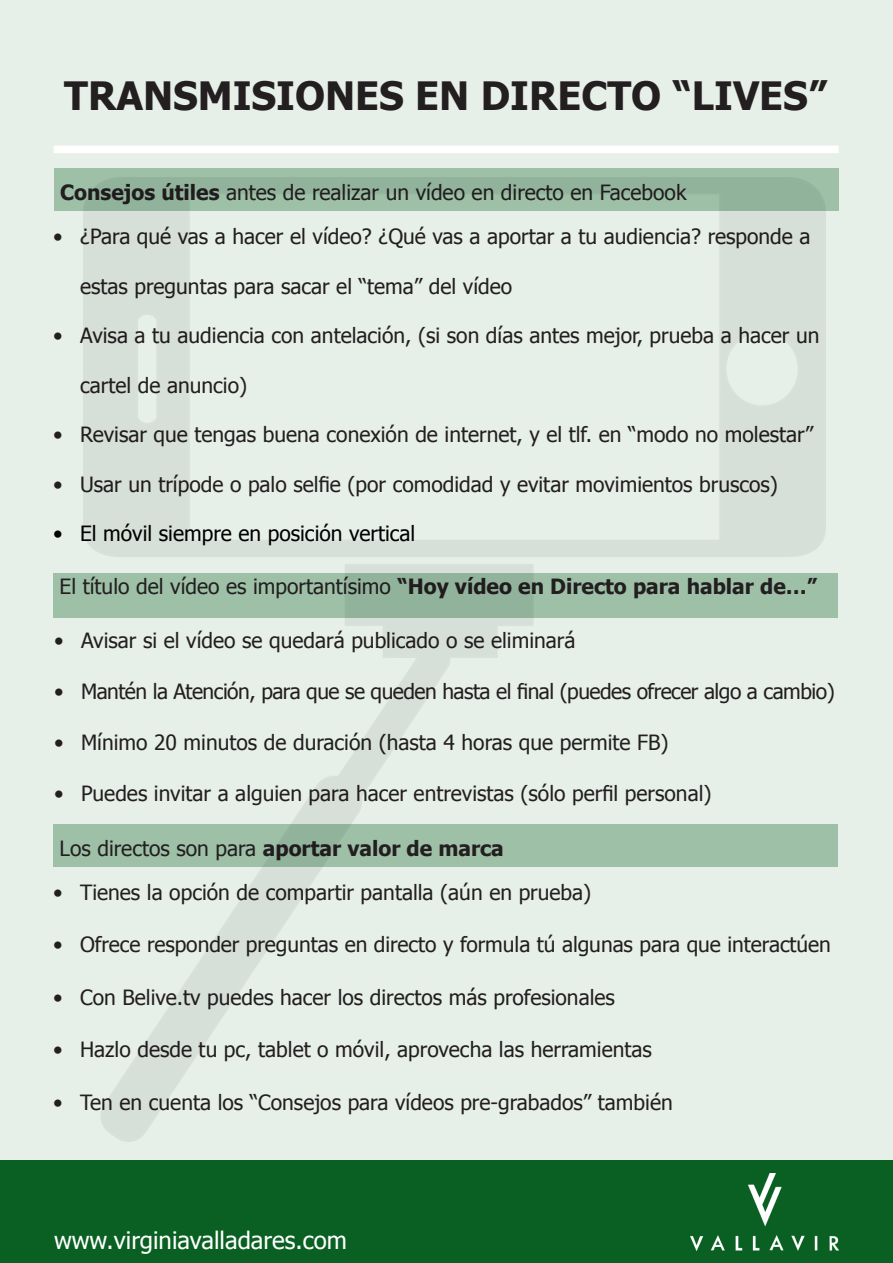
<style>
.page{position:relative;width:893px;height:1263px;background:#e7efe9}
.page>*{position:absolute;margin:0;border:0;box-sizing:border-box;transform-origin:0 0}
.t1{font:700 39px "Tahoma";color:#231f20}
.t2{font:24px "Tahoma";color:#fff}
.t3{font:21px "Tahoma";color:#231f20}
.t4{font:21px "Tahoma";letter-spacing:-.025em;color:#231f20}
.t5{font:700 21px "Tahoma";color:#231f20}
.t6{font:21px "Tahoma";color:#000}
.s1{font-weight:700}
.s2{font-weight:400}
</style>
<div class="page">
<div style="left:0;top:1161px;width:893px;height:102px;background:#0a6022"></div>
<img style="left:691px;top:1173px;width:148px;height:77px">
<div style="left:53px;top:824px;width:785px;height:42px;background:#9dc0a7"></div>
<div style="left:54px;top:168px;width:785px;height:42px;background:#9dc0a7"></div>
<div style="left:53px;top:573px;width:785px;height:44px;background:linear-gradient(to right,#9abda4,#9abda4)"></div>
<div style="left:54px;top:146px;width:785px;height:7px;background:#fff"></div>
<p class="t1" style="left:64px;top:69px;width:764px">TRANSMISIONES EN DIRECTO “LIVES”</p>
<p class="t3" style="left:60px;top:178px;width:628px"><span class="s1">Consejos útiles</span> antes de realizar un vídeo en directo en Facebook</p>
<p class="t3" style="left:53px;top:222px;width:759px">• ¿Para qué vas a hacer el vídeo? ¿Qué vas a aportar a tu audiencia? responde a</p>
<p class="t3" style="left:80px;top:272px;width:434px">estas preguntas para sacar el “tema” del vídeo</p>
<p class="t3" style="left:53px;top:321px;width:768px">• Avisa a tu audiencia con antelación, (si son días antes mejor, prueba a hacer un</p>
<p class="t3" style="left:80px;top:371px;width:169px">cartel de anuncio)</p>
<p class="t3" style="left:53px;top:420px;width:762px">• Revisar que tengas buena conexión de internet, y el tlf. en “modo no molestar”</p>
<p class="t3" style="left:53px;top:470px;width:726px">• Usar un trípode o palo selfie (por comodidad y evitar movimientos bruscos)</p>
<p class="t6" style="left:53px;top:519px;width:364px">• El móvil siempre en posición vertical</p>
<p class="t3" style="left:60px;top:572px;width:759px">El título del vídeo es importantísimo <span class="s1">“Hoy vídeo en Directo para hablar de…”</span></p>
<p class="t3" style="left:54px;top:627px;width:523px">• Avisar si el vídeo se quedará publicado o se eliminará</p>
<p class="t4" style="left:54px;top:678px;width:782px">• Mantén la Atención, para que se queden hasta el final (puedes ofrecer algo a cambio)</p>
<p class="t3" style="left:54px;top:729px;width:616px">• Mínimo 20 minutos de duración (hasta 4 horas que permite FB)</p>
<p class="t3" style="left:54px;top:780px;width:659px">• Puedes invitar a alguien para hacer entrevistas (sólo perfil personal)</p>
<p class="t5" style="left:60px;top:833px;width:446px"><span class="s2">Los directos son para</span> aportar valor de marca</p>
<p class="t3" style="left:53px;top:878px;width:540px">• Tienes la opción de compartir pantalla (aún en prueba)</p>
<p class="t3" style="left:53px;top:930px;width:779px">• Ofrece responder preguntas en directo y formula tú algunas para que interactúen</p>
<p class="t3" style="left:53px;top:983px;width:563px">• Con Belive.tv puedes hacer los directos más profesionales</p>
<p class="t3" style="left:53px;top:1035px;width:600px">• Hazlo desde tu pc, tablet o móvil, aprovecha las herramientas</p>
<p class="t3" style="left:53px;top:1088px;width:621px">• Ten en cuenta los “Consejos para vídeos pre-grabados” también</p>
<p class="t2" style="left:54px;top:1224px;width:294px">www.virginiavalladares.com</p>
</div>
